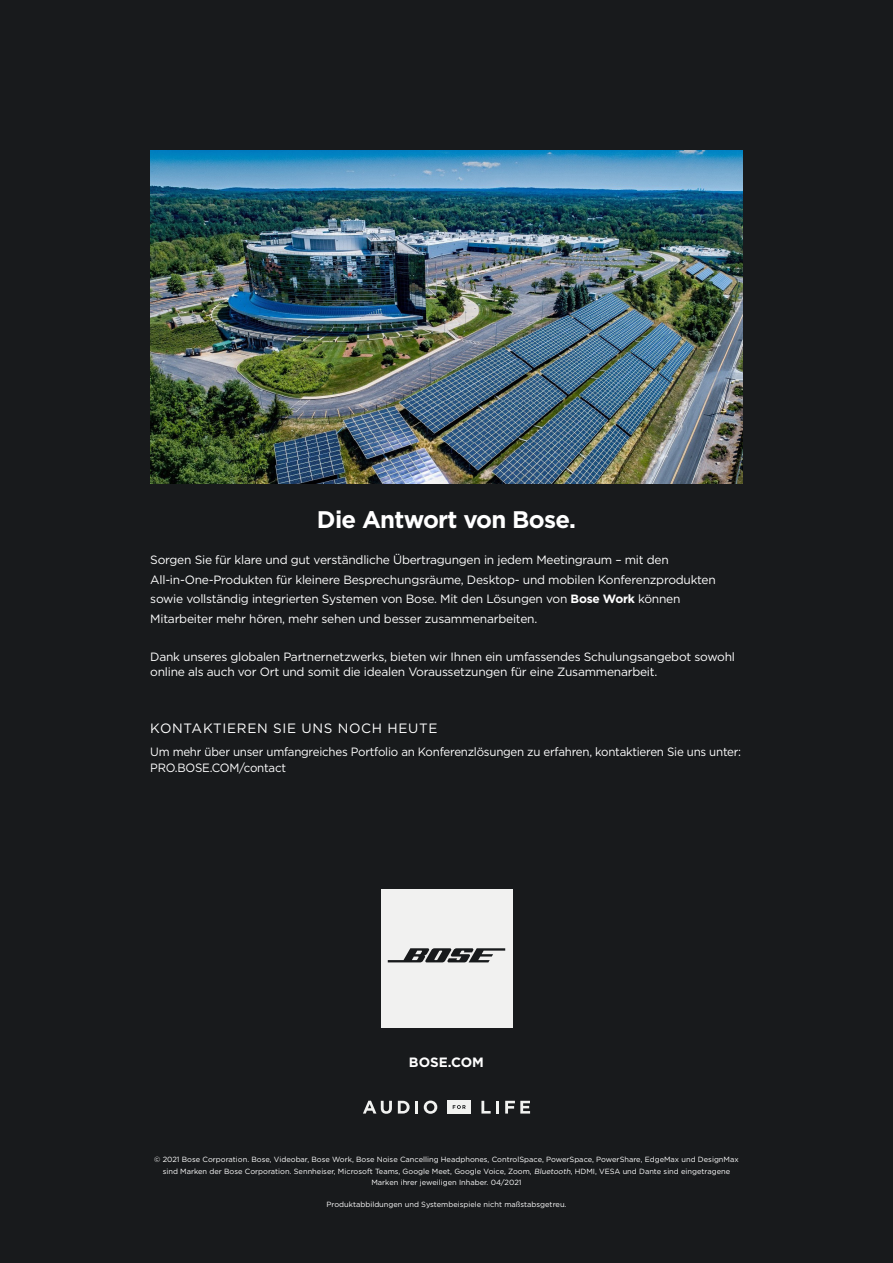
<style>
.page{position:relative;width:893px;height:1263px;background:#181a1c}
.page>*{position:absolute;margin:0;border:0;box-sizing:border-box;transform-origin:0 0}
.t1{font:700 24px "Gotham";letter-spacing:-.03em;color:#fff}
.t2{font:13.5px "Gotham";letter-spacing:.05em;color:#fff}
.t3{font:700 13.5px "Gotham";color:#fff}
.t4{font:12px/19.5px "Gotham";letter-spacing:-.02em;color:#fff}
.t5{font:12px/15.8px "Gotham";letter-spacing:-.02em;color:#fff;scale:.96 1}
.t6{font:7.5px/11.2px "Gotham";color:#fff;text-align:center}
.s1{font-weight:700}
.s2{font-style:italic}
</style>
<div class="page">
<div style="left:381px;top:889px;width:131px;height:139px;background:#f1f1f0"></div>
<svg style="left:388px;top:948px;width:117px;height:14px"></svg>
<img style="left:150px;top:150px;width:593px;height:333px">
<svg style="left:363px;top:1101px;width:29px;height:13px"></svg>
<svg style="left:398px;top:1101px;width:20px;height:12px"></svg>
<svg style="left:424px;top:1100px;width:13px;height:14px"></svg>
<svg style="left:481px;top:1101px;width:18px;height:12px"></svg>
<svg style="left:505px;top:1101px;width:25px;height:12px"></svg>
<div style="left:447px;top:1100px;width:24px;height:14px;background:#f1f2f0"></div>
<svg style="left:453px;top:1105px;width:13px;height:4px"></svg>
<h1 class="t1" style="left:317px;top:503px;width:261px">Die Antwort von Bose.</h1>
<p class="t4" style="left:150px;top:550px;width:567px">Sorgen Sie für klare und gut verständliche Übertragungen in jedem Meetingraum – mit den All-in-One-Produkten für kleinere Besprechungsräume, Desktop- und mobilen Konferenzprodukten sowie vollständig integrierten Systemen von Bose. Mit den Lösungen von <span class="s1">Bose Work</span> können Mitarbeiter mehr hören, mehr sehen und besser zusammenarbeiten.</p>
<p class="t4" style="left:150px;top:648px;width:586px;line-height:15.8px">Dank unseres globalen Partnernetzwerks, bieten wir Ihnen ein umfassendes Schulungsangebot sowohl online als auch vor Ort und somit die idealen Voraussetzungen für eine Zusammenarbeit.</p>
<p class="t2" style="left:150px;top:720px;width:289px">KONTAKTIEREN SIE UNS NOCH HEUTE</p>
<p class="t5" style="left:150px;top:743px;width:617px">Um mehr über unser umfangreiches Portfolio an Konferenzlösungen zu erfahren, kontaktieren Sie uns unter:<br>PRO.BOSE.COM/contact</p>
<p class="t3" style="left:409px;top:1054px;width:77px">BOSE.COM</p>
<p class="t6" style="left:154px;top:1154px;width:586px">© 2021 Bose Corporation. Bose, Videobar, Bose Work, Bose Noise Cancelling Headphones, ControlSpace, PowerSpace, PowerShare, EdgeMax und DesignMax sind Marken der Bose Corporation. Sennheiser, Microsoft Teams, Google Meet, Google Voice, Zoom, <span class="s2">Bluetooth</span>, HDMI, VESA und Dante sind eingetragene<br>Marken ihrer jeweiligen Inhaber. 04/2021</p>
<p class="t6" style="left:327px;top:1198px;width:241px">Produktabbildungen und Systembeispiele nicht maßstabsgetreu.</p>
</div>
